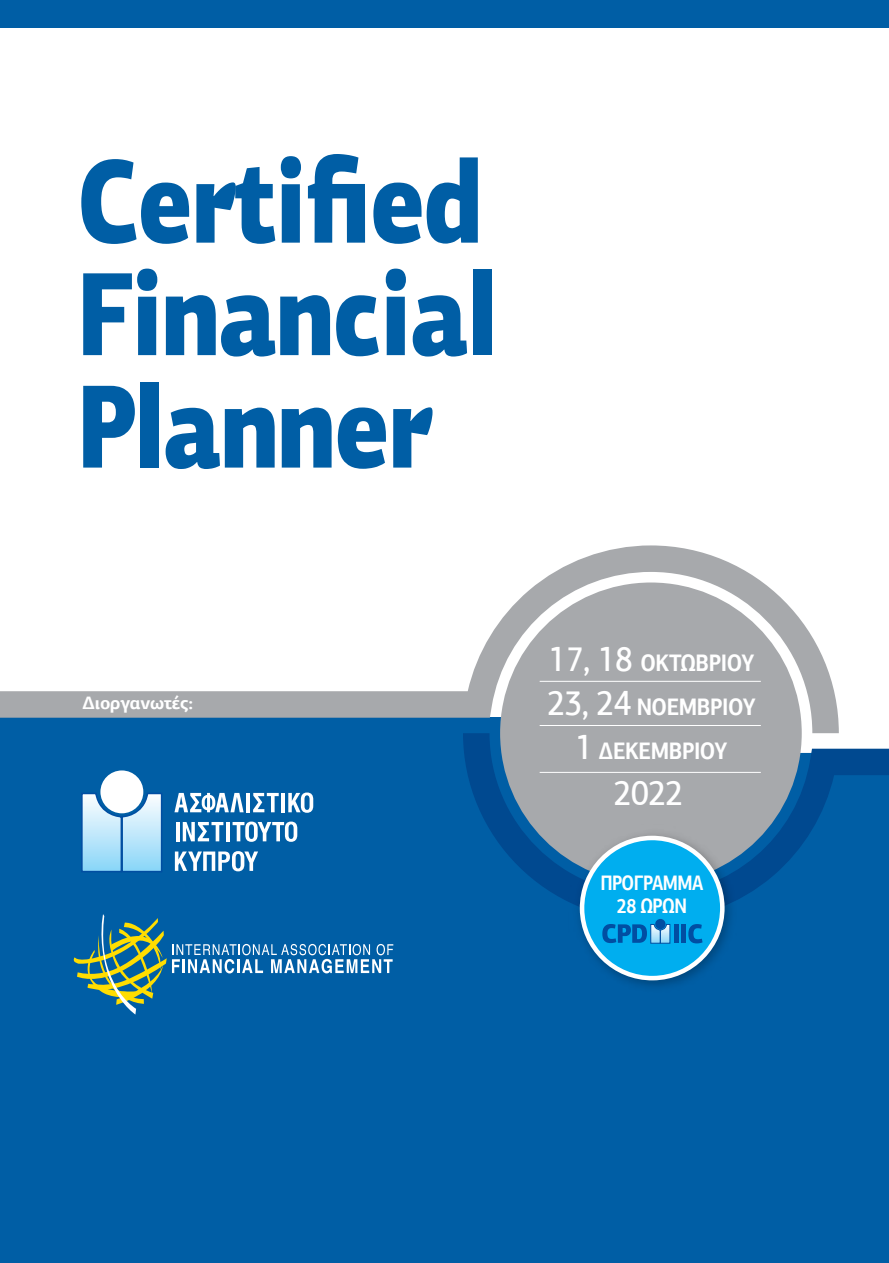
<style>
.page{position:relative;width:889px;height:1263px;background:#fff}
.page>*{position:absolute;margin:0;border:0;box-sizing:border-box;transform-origin:0 0}
.t1{font:900 118.5px/112.5px "PF Agora Sans Pro";letter-spacing:-.015em;color:#005ea5;scale:.8 1}
.t2{font:500 35.85px "PF Agora Sans Pro";color:#fff;scale:.87 1}
.t3{font:700 23.85px/43.8px "PF Agora Sans Pro";letter-spacing:-.02em;color:#fff;text-align:center;scale:.87 1}
.t4{font:700 21px/22.5px "PF Agora Sans Pro";letter-spacing:-.03em;color:#fff;text-align:center;scale:.81 1}
.t5{font:700 18px "PF Agora Sans Pro";letter-spacing:-.015em;color:#fff}
.s1{font-weight:500;font-size:35.85px}
</style>
<div class="page">
<div style="left:0;top:717px;width:888px;height:546px;background:#005ea5"></div>
<svg style="left:463px;top:733px;width:425px;height:188px;background:#0a5ea2"></svg>
<svg style="left:0;top:545px;width:838px;height:188px"></svg>
<div style="left:500px;top:582px;width:301px;height:302px;background:#a7a9ac;border-radius:50%"></div>
<div style="left:100px;top:770px;width:43px;height:43px;background:#fff;border-radius:50%"></div>
<svg style="left:80px;top:792px;width:83px;height:81px;background:#a5d2ed"></svg>
<svg style="left:174px;top:793px;width:69px;height:19px"></svg>
<hr style="left:246px;top:793px;width:3px;height:19px;background:#fff">
<svg style="left:253px;top:793px;width:25px;height:19px"></svg>
<hr style="left:281px;top:793px;width:4px;height:19px;background:#fff">
<svg style="left:288px;top:792px;width:25px;height:21px"></svg>
<hr style="left:176px;top:822px;width:3px;height:19px;background:#fff">
<svg style="left:183px;top:822px;width:40px;height:19px"></svg>
<hr style="left:226px;top:822px;width:3px;height:19px;background:#fff">
<svg style="left:232px;top:821px;width:65px;height:21px"></svg>
<svg style="left:175px;top:851px;width:83px;height:20px"></svg>
<img style="left:568px;top:853px;width:174px;height:145px">
<div style="left:0;top:0;width:888px;height:28px;background:#005ea5"></div>
<svg style="left:577px;top:834px;width:149px;height:149px;background:#2aa3d8"></svg>
<hr style="left:539px;top:681px;width:221px;height:1px;background:#fff">
<hr style="left:539px;top:725px;width:221px;height:1px;background:#fff">
<hr style="left:539px;top:772px;width:221px;height:1px;background:#fff">
<svg style="left:71px;top:914px;width:322px;height:100px;background:#25729f"></svg>
<h1 class="t1" style="left:77px;top:145px;width:526px">Certified<br>Financial<br>Planner</h1>
<p class="t5" style="left:82px;top:692px;width:112px">∆ιοργανωτές:</p>
<p class="t3" style="left:547px;top:641px;width:241px"><span class="s1">17, 18</span> ΟΚΤΩΒΡΙΟΥ<br><span class="s1">23, 24</span> ΝΟΕΜΒΡΙΟΥ<br><span class="s1">1</span> ∆ΕΚΕΜΒΡΙΟΥ</p>
<h2 class="t2" style="left:613px;top:770px;width:81px">2022</h2>
<p class="t4" style="left:600px;top:872px;width:129px">ΠΡΟΓΡΑΜΜΑ<br>28 ΩΡΩΝ</p>
</div>
